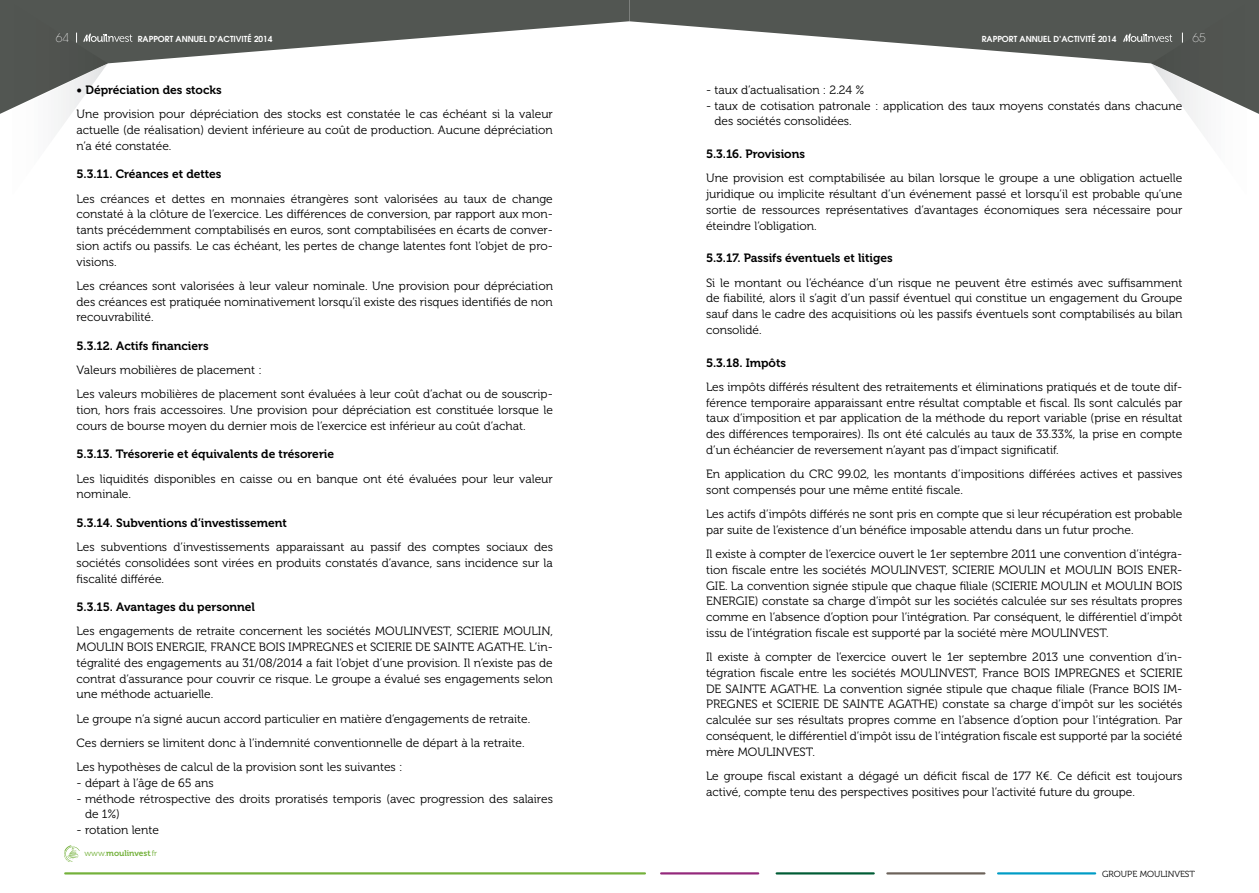
<style>
.page{position:relative;width:1259px;height:893px;background:#fff}
.page>*{position:absolute;margin:0;border:0;box-sizing:border-box;transform-origin:0 0}
.t1{font:12px/15.8px "Museo 300";color:#000;text-align:justify}
.t2{font:12px "Museo 700";color:#000}
.t3{font:200 12px "Avant Garde";color:#fff}
.t4{font:8.85px "Museo 300";color:#000}
.t5{font:600 8.25px "Avant Garde";color:#fff}
.t6{font:8.25px "Museo 700";color:#74b13b}
.s1{font-family:"Museo 300"}
</style>
<div class="page">
<svg style="left:108px;top:0;width:521px;height:64px;fill:#525652"></svg>
<img style="left:0;top:0;width:108px;height:125px">
<svg style="left:629px;top:0;width:522px;height:64px;fill:#525652"></svg>
<img style="left:1151px;top:0;width:108px;height:125px">
<svg style="left:1123px;top:33px;width:49px;height:9px"></svg>
<svg style="left:83px;top:33px;width:49px;height:9px"></svg>
<hr style="left:65px;top:872px;width:580px;height:2px;background:#74b13b">
<hr style="left:661px;top:872px;width:97px;height:2px;background:#94287b">
<hr style="left:776px;top:872px;width:97px;height:2px;background:#005c35">
<hr style="left:887px;top:872px;width:97px;height:2px;background:#6c625a">
<hr style="left:998px;top:872px;width:97px;height:2px;background:#009cc6">
<svg style="left:64px;top:845px;width:16px;height:17px"></svg>
<p class="t3" style="left:56px;top:30px;width:15px">64</p>
<p class="t5" style="left:138px;top:33px;width:136px">RAPPORT ANNUEL D’ACTIVITÉ 2014</p>
<p class="t5" style="left:982px;top:33px;width:136px">RAPPORT ANNUEL D’ACTIVITÉ 2014</p>
<p class="t3" style="left:1192px;top:30px;width:15px">65</p>
<p class="t2" style="left:77px;top:83px;width:147px">• Dépréciation des stocks</p>
<p class="t1" style="left:77px;top:107px;width:478px">Une provision pour dépréciation des stocks est constatée le cas échéant si la valeur actuelle (de réalisation) devient inférieure au coût de production. Aucune dépréciation n’a été constatée.</p>
<p class="t2" style="left:77px;top:167px;width:146px">5.3.11. Créances et dettes</p>
<p class="t1" style="left:77px;top:191px;width:478px">Les créances et dettes en monnaies étrangères sont valorisées au taux de change constaté à la clôture de l’exercice. Les différences de conversion, par rapport aux mon&shy;tants précédemment comptabilisés en euros, sont comptabilisées en écarts de conver&shy;sion actifs ou passifs. Le cas échéant, les pertes de change latentes font l’objet de pro&shy;visions.</p>
<p class="t1" style="left:77px;top:278px;width:478px">Les créances sont valorisées à leur valeur nominale. Une provision pour dépréciation des créances est pratiquée nominativement lorsqu’il existe des risques identifiés de non recouvrabilité.</p>
<p class="t2" style="left:77px;top:339px;width:134px">5.3.12. Actifs financiers</p>
<p class="t1" style="left:77px;top:358px;width:478px;line-height:24.3px">Valeurs mobilières de placement :<br>Les valeurs mobilières de placement sont évaluées à leur coût d’achat ou de souscrip-</p>
<p class="t1" style="left:77px;top:402px;width:478px">tion, hors frais accessoires. Une provision pour dépréciation est constituée lorsque le cours de bourse moyen du dernier mois de l’exercice est inférieur au coût d’achat.</p>
<p class="t2" style="left:77px;top:447px;width:259px">5.3.13. Trésorerie et équivalents de trésorerie</p>
<p class="t1" style="left:77px;top:471px;width:478px">Les liquidités disponibles en caisse ou en banque ont été évaluées pour leur valeur nominale.</p>
<p class="t2" style="left:77px;top:516px;width:212px">5.3.14. Subventions d’investissement</p>
<p class="t1" style="left:77px;top:539px;width:478px">Les subventions d’investissements apparaissant au passif des comptes sociaux des sociétés consolidées sont virées en produits constatés d’avance, sans incidence sur la fiscalité différée.</p>
<p class="t2" style="left:77px;top:600px;width:180px">5.3.15. Avantages du personnel</p>
<p class="t1" style="left:77px;top:623px;width:478px">Les engagements de retraite concernent les sociétés MOULINVEST, SCIERIE MOULIN, MOULIN BOIS ENERGIE, FRANCE BOIS IMPREGNES et SCIERIE DE SAINTE AGATHE. L’in&shy;tégralité des engagements au 31/08/2014 a fait l’objet d’une provision. Il n’existe pas de contrat d’assurance pour couvrir ce risque. Le groupe a évalué ses engagements selon une méthode actuarielle.</p>
<p class="t1" style="left:77px;top:706px;width:455px;line-height:24.3px;text-align:left">Le groupe n’a signé aucun accord particulier en matière d’engagements de retraite.<br>Ces derniers se limitent donc à l’indemnité conventionnelle de départ à la retraite.<br>Les hypothèses de calcul de la provision sont les suivantes :</p>
<p class="t1" style="left:77px;top:775px;width:139px">- départ à l’âge de 65 ans</p>
<p class="t1" style="left:85px;top:791px;width:469px;text-indent:-8px">- méthode rétrospective des droits proratisés temporis (avec progression des salaires de 1%)</p>
<p class="t1" style="left:77px;top:822px;width:84px">- rotation lente</p>
<p class="t6" style="left:84px;top:849px;width:74px"><span class="s1">www.</span>moulinvest<span class="s1">.fr</span></p>
<p class="t1" style="left:706px;top:82px;width:160px">- taux d’actualisation : 2.24 %</p>
<p class="t1" style="left:714px;top:98px;width:469px;text-indent:-8px">- taux de cotisation patronale : application des taux moyens constatés dans chacune des sociétés consolidées.</p>
<p class="t2" style="left:706px;top:147px;width:100px">5.3.16. Provisions</p>
<p class="t1" style="left:706px;top:171px;width:478px">Une provision est comptabilisée au bilan lorsque le groupe a une obligation actuelle juridique ou implicite résultant d’un événement passé et lorsqu’il est probable qu’une sortie de ressources représentatives d’avantages économiques sera nécessaire pour éteindre l’obligation.</p>
<p class="t2" style="left:706px;top:252px;width:188px">5.3.17. Passifs éventuels et litiges</p>
<p class="t1" style="left:706px;top:275px;width:478px">Si le montant ou l’échéance d’un risque ne peuvent être estimés avec suffisamment de fiabilité, alors il s’agit d’un passif éventuel qui constitue un engagement du Groupe sauf dans le cadre des acquisitions où les passifs éventuels sont comptabilisés au bilan consolidé.</p>
<p class="t2" style="left:706px;top:356px;width:82px">5.3.18. Impôts</p>
<p class="t1" style="left:706px;top:379px;width:478px">Les impôts différés résultent des retraitements et éliminations pratiqués et de toute dif&shy;férence temporaire apparaissant entre résultat comptable et fiscal. Ils sont calculés par taux d’imposition et par application de la méthode du report variable (prise en résultat des différences temporaires). Ils ont été calculés au taux de 33.33%, la prise en compte d’un échéancier de reversement n’ayant pas d’impact significatif.</p>
<p class="t1" style="left:706px;top:466px;width:478px">En application du CRC 99.02, les montants d’impositions différées actives et passives sont compensés pour une même entité fiscale.</p>
<p class="t1" style="left:706px;top:506px;width:478px">Les actifs d’impôts différés ne sont pris en compte que si leur récupération est probable par suite de l’existence d’un bénéfice imposable attendu dans un futur proche.</p>
<p class="t1" style="left:706px;top:546px;width:478px">Il existe à compter de l’exercice ouvert le 1er septembre 2011 une convention d’intégra&shy;tion fiscale entre les sociétés MOULINVEST, SCIERIE MOULIN et MOULIN BOIS ENER-GIE. La convention signée stipule que chaque filiale (SCIERIE MOULIN et MOULIN BOIS ENERGIE) constate sa charge d’impôt sur les sociétés calculée sur ses résultats propres comme en l’absence d’option pour l’intégration. Par conséquent, le différentiel d’impôt issu de l’intégration fiscale est supporté par la société mère MOULINVEST.</p>
<p class="t1" style="left:706px;top:649px;width:478px">Il existe à compter de l’exercice ouvert le 1er septembre 2013 une convention d’in&shy;tégration fiscale entre les sociétés MOULINVEST, France BOIS IMPREGNES et SCIERIE DE SAINTE AGATHE. La convention signée stipule que chaque filiale (France BOIS IM-PREGNES et SCIERIE DE SAINTE AGATHE) constate sa charge d’impôt sur les sociétés calculée sur ses résultats propres comme en l’absence d’option pour l’intégration. Par conséquent, le différentiel d’impôt issu de l’intégration fiscale est supporté par la société mère MOULINVEST.</p>
<p class="t1" style="left:706px;top:768px;width:478px">Le groupe fiscal existant a dégagé un déficit fiscal de 177 K€. Ce déficit est toujours activé, compte tenu des perspectives positives pour l’activité future du groupe.</p>
<p class="t4" style="left:1102px;top:869px;width:94px">GROUPE MOULINVEST</p>
</div>
